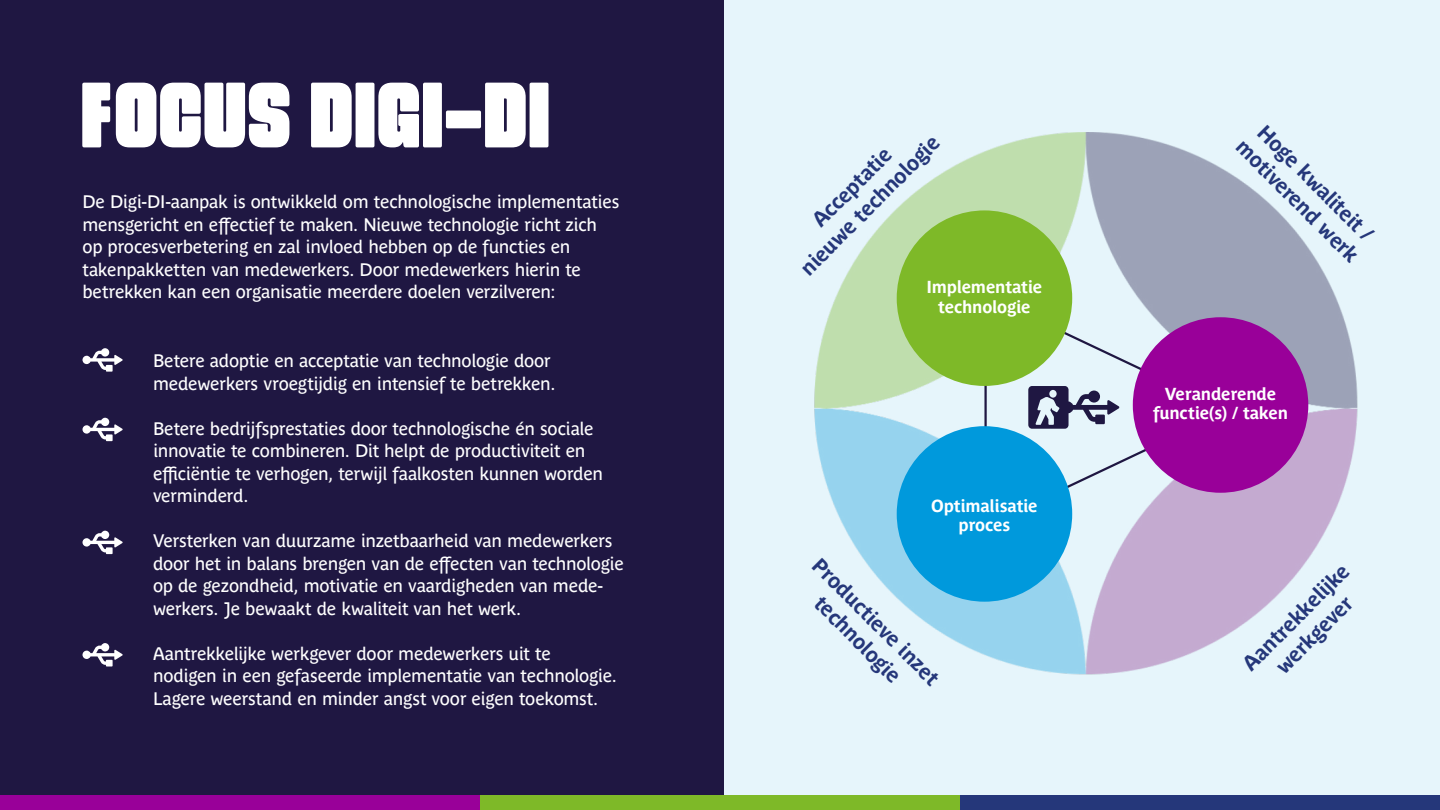
<style>
.page{position:relative;width:1440px;height:810px;background:#fff}
.page>*{position:absolute;margin:0;border:0;box-sizing:border-box;transform-origin:0 0}
.t1{font:700 21px/25.5px "Parisine Plus Std";color:#25377a;text-align:center}
.t2{font:18px/22.5px "Parisine Plus Std";letter-spacing:-.02em;color:#fff}
.t3{font:700 17.25px/19.5px "Parisine Plus Std";letter-spacing:-.015em;color:#fff;text-align:center}
</style>
<div class="page">
<div style="left:724px;top:0;width:716px;height:810px;background:#e6f5fb"></div>
<img style="left:814px;top:132px;width:544px;height:543px">
<div style="left:0;top:0;width:724px;height:810px;background:#1f1742"></div>
<svg style="left:83px;top:348px;width:40px;height:24px"></svg>
<svg style="left:83px;top:418px;width:40px;height:23px"></svg>
<svg style="left:83px;top:531px;width:40px;height:23px"></svg>
<svg style="left:83px;top:643px;width:40px;height:24px"></svg>
<div style="left:1133px;top:317px;width:175px;height:176px;background:#909;border-radius:50%"></div>
<div style="left:897px;top:210px;width:175px;height:176px;background:#7eb928;border-radius:50%"></div>
<div style="left:897px;top:426px;width:175px;height:176px;background:#0099dc;border-radius:50%"></div>
<div style="left:0;top:795px;width:480px;height:15px;background:#909"></div>
<div style="left:480px;top:795px;width:480px;height:15px;background:#7eb928"></div>
<div style="left:960px;top:795px;width:480px;height:15px;background:#25377a"></div>
<svg style="left:975px;top:289px;width:258px;height:240px"></svg>
<p class="t2" style="left:83px;top:191px;width:538px">De Digi-DI-aanpak is ontwikkeld om technologische implementaties mensgericht en effectief te maken. Nieuwe technologie richt zich op procesverbetering en zal invloed hebben op de functies en takenpakketten van medewerkers. Door medewerkers hierin te betrekken kan een organisatie meerdere doelen verzilveren:</p>
<p class="t2" style="left:153px;top:350px;width:404px">Betere adoptie en acceptatie van technologie door medewerkers vroegtijdig en intensief te betrekken.</p>
<p class="t2" style="left:153px;top:417px;width:452px">Betere bedrijfsprestaties door technologische én sociale innovatie te combineren. Dit helpt de productiviteit en efficiëntie te verhogen, terwijl faalkosten kunnen worden verminderd.</p>
<p class="t2" style="left:153px;top:530px;width:472px">Versterken van duurzame inzetbaarheid van medewerkers door het in balans brengen van de effecten van technologie op de gezondheid, motivatie en vaardigheden van mede&shy;werkers. Je bewaakt de kwaliteit van het werk.</p>
<p class="t2" style="left:153px;top:642px;width:465px">Aantrekkelijke werkgever door medewerkers uit te nodigen in een gefaseerde implementatie van technologie.<br>Lagere weerstand en minder angst voor eigen toekomst.</p>
<p class="t1" style="left:777px;top:244px;width:189px;rotate:-45deg">Acceptatie<br>nieuwe technologie</p>
<p class="t3" style="left:926px;top:277px;width:117px">Implementatie technologie</p>
<p class="t3" style="left:931px;top:496px;width:108px;line-height:18.8px">Optimalisatie proces</p>
<p class="t1" style="left:825px;top:552px;width:171px;rotate:45deg">Productieve inzet technologie</p>
<p class="t1" style="left:1267px;top:116px;width:165px;text-align:left;rotate:45deg">Hoge kwaliteit / motiverend werk</p>
<p class="t3" style="left:1153px;top:384px;width:137px">Veranderende functie(s) / taken</p>
<p class="t1" style="left:1237px;top:658px;width:143px;rotate:-45deg">Aantrekkelijke werkgever</p>
</div>
